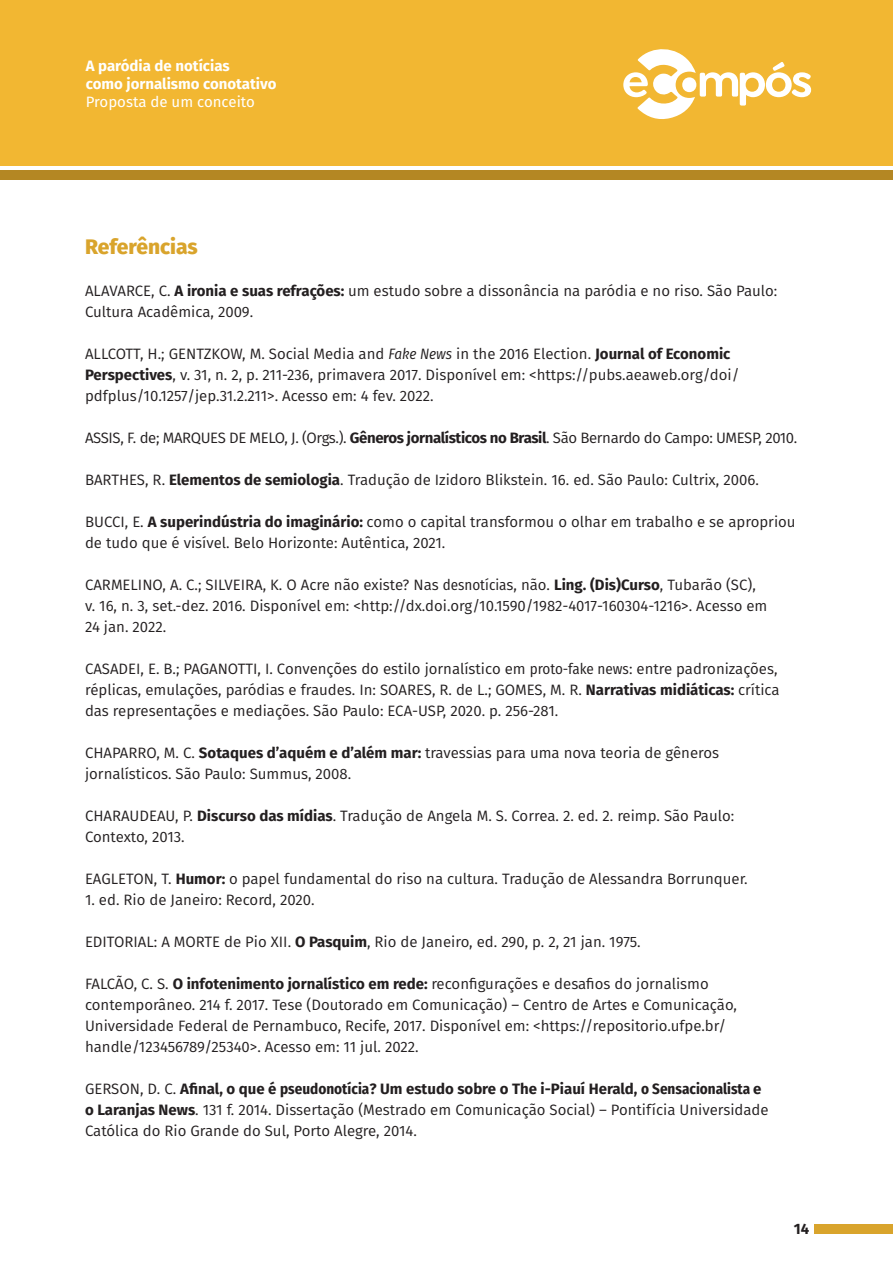
<style>
.page{position:relative;width:893px;height:1263px;background:#fff}
.page>*{position:absolute;margin:0;border:0;box-sizing:border-box;transform-origin:0 0}
.Tópico{font:800 21px "Fira Sans";color:#d9a42c}
.Texto{font:15px/21px "Fira Sans";color:#231f20}
.Texto-2{font:15px "Fira Sans";letter-spacing:-.025em;color:#231f20}
.t1{font:700 15px/18px "Fira Sans";color:#fff}
.t2{font:15px "Fira Sans";color:#fff}
.t3{font:700 15px "Fira Sans";color:#231f20}
.s1{font-weight:700}
.s2{font-family:"Fira Sans Condensed";font-style:italic}
.s3{font-family:"Fira Sans Condensed"}
.s4{font-family:"Fira Sans Condensed";font-weight:700}
</style>
<div class="page">
<div style="left:0;top:0;width:893px;height:166px;background:#f2b732"></div>
<div style="left:0;top:170px;width:893px;height:10px;background:#b48723"></div>
<div style="left:814px;top:1224px;width:79px;height:9px;background:#d9a42c"></div>
<svg style="left:623px;top:49px;width:188px;height:70px"></svg>
<p class="t1" style="left:86px;top:56px;width:192px">A paródia de notícias<br>como jornalismo conotativo</p>
<p class="t2" style="left:86px;top:91px;width:170px">Proposta de um conceito</p>
<p class="Tópico" style="left:85px;top:228px;width:114px">Referências</p>
<p class="Texto" style="left:85px;top:279px;width:694px">ALAVARCE, C. <span class="s1">A ironia e suas refrações:</span> um estudo sobre a dissonância na paródia e no riso. São Paulo:<br>Cultura Acadêmica, 2009.</p>
<p class="Texto" style="left:85px;top:342px;width:656px">ALLCOTT, H.; GENTZKOW, M. Social Media and <span class="s2">Fake News</span> in the 2016 Election. <span class="s1">Journal of Economic<br>Perspectives</span>, v. 31, n. 2, p. 211-236, primavera 2017. Disponível em: &lt;https://pubs.aeaweb.org/doi/ pdfplus/10.1257/jep.31.2.211&gt;. Acesso em: 4 fev. 2022.</p>
<p class="Texto-2" style="left:85px;top:426px;width:714px">ASSIS, F. de; MARQUES DE MELO, J. (Orgs.). <span class="s1">Gêneros jornalísticos no Brasil</span>. São Bernardo do Campo: UMESP, 2010.</p>
<p class="Texto" style="left:85px;top:468px;width:675px">BARTHES, R. <span class="s1">Elementos de semiologia</span>. Tradução de Izidoro Blikstein. 16. ed. São Paulo: Cultrix, 2006.</p>
<p class="Texto" style="left:85px;top:510px;width:712px">BUCCI, E. <span class="s1">A superindústria do imaginário:</span> como o capital transformou o olhar em trabalho e se apropriou de tudo que é visível. Belo Horizonte: Autêntica, 2021.</p>
<p class="Texto" style="left:85px;top:573px;width:672px">CARMELINO, A. C.; SILVEIRA, K. O Acre não existe? Nas <span class="s3">desnotícia</span>s, não. <span class="s1">Ling. (Dis)Curso</span>, Tubarão (SC),</p>
<p class="Texto" style="left:85px;top:594px;width:684px">v. 16, n. 3, set.-dez. 2016. Disponível em: &lt;http://dx.doi.org/10.1590/1982-4017-160304-1216&gt;. Acesso em</p>
<p class="Texto" style="left:85px;top:615px;width:83px">24 jan. 2022.</p>
<p class="Texto" style="left:85px;top:657px;width:696px">CASADEI, E. B.; PAGANOTTI, I. Convenções do estilo jornalístico em <span class="s3">proto-fake news</span>: entre padronizações, réplicas, emulações, paródias e fraudes. In: SOARES, R. de L.; GOMES, M. R. <span class="s1">Narrativas midiáticas:</span> crítica</p>
<p class="Texto" style="left:85px;top:699px;width:475px">das representações e mediações. São Paulo: ECA-USP, 2020. p. 256-281.</p>
<p class="Texto" style="left:85px;top:741px;width:636px">CHAPARRO, M. C. <span class="s1">Sotaques d’aquém e d’além mar:</span> travessias para uma nova teoria de gêneros jornalísticos. São Paulo: Summus, 2008.</p>
<p class="Texto" style="left:85px;top:804px;width:651px">CHARAUDEAU, P. <span class="s1">Discurso das mídias</span>. Tradução de Angela M. S. Correa. 2. ed. 2. reimp. São Paulo:</p>
<p class="Texto" style="left:85px;top:825px;width:101px">Contexto, 2013.</p>
<p class="Texto" style="left:85px;top:867px;width:664px">EAGLETON, T. <span class="s1">Humor:</span> o papel fundamental do riso na cultura. Tradução de Alessandra Borrunquer.</p>
<p class="Texto" style="left:85px;top:888px;width:231px">1. ed. Rio de Janeiro: Record, 2020.</p>
<p class="Texto" style="left:85px;top:930px;width:557px">EDITORIAL: A MORTE de Pio XII. <span class="s1">O Pasquim</span>, Rio de Janeiro, ed. 290, p. 2, 21 jan. 1975.</p>
<p class="Texto" style="left:85px;top:972px;width:653px">FALCÃO, C. S. <span class="s1">O infotenimento jornalístico em rede:</span> reconfigurações e desafios do jornalismo contemporâneo. 214 f. 2017. Tese (Doutorado em Comunicação) – Centro de Artes e Comunicação, Universidade Federal de Pernambuco, Recife, 2017. Disponível em: &lt;https://repositorio.ufpe.br/ handle/123456789/25340&gt;. Acesso em: 11 jul. 2022.</p>
<p class="Texto" style="left:85px;top:1077px;width:685px">GERSON, D. C. <span class="s1">Afinal, o que é</span> <span class="s4">pseudonotícia</span><span class="s1">? Um estudo sobre o The i-Piauí Herald,</span> <span class="s4">o Sensacionalista</span> <span class="s1">e o Laranjas News</span>. 131 f. 2014. Dissertação (Mestrado em Comunicação Social) – Pontifícia Universidade<br>Católica do Rio Grande do Sul, Porto Alegre, 2014.</p>
<p class="t3" style="left:794px;top:1216px;width:17px">14</p>
</div>
